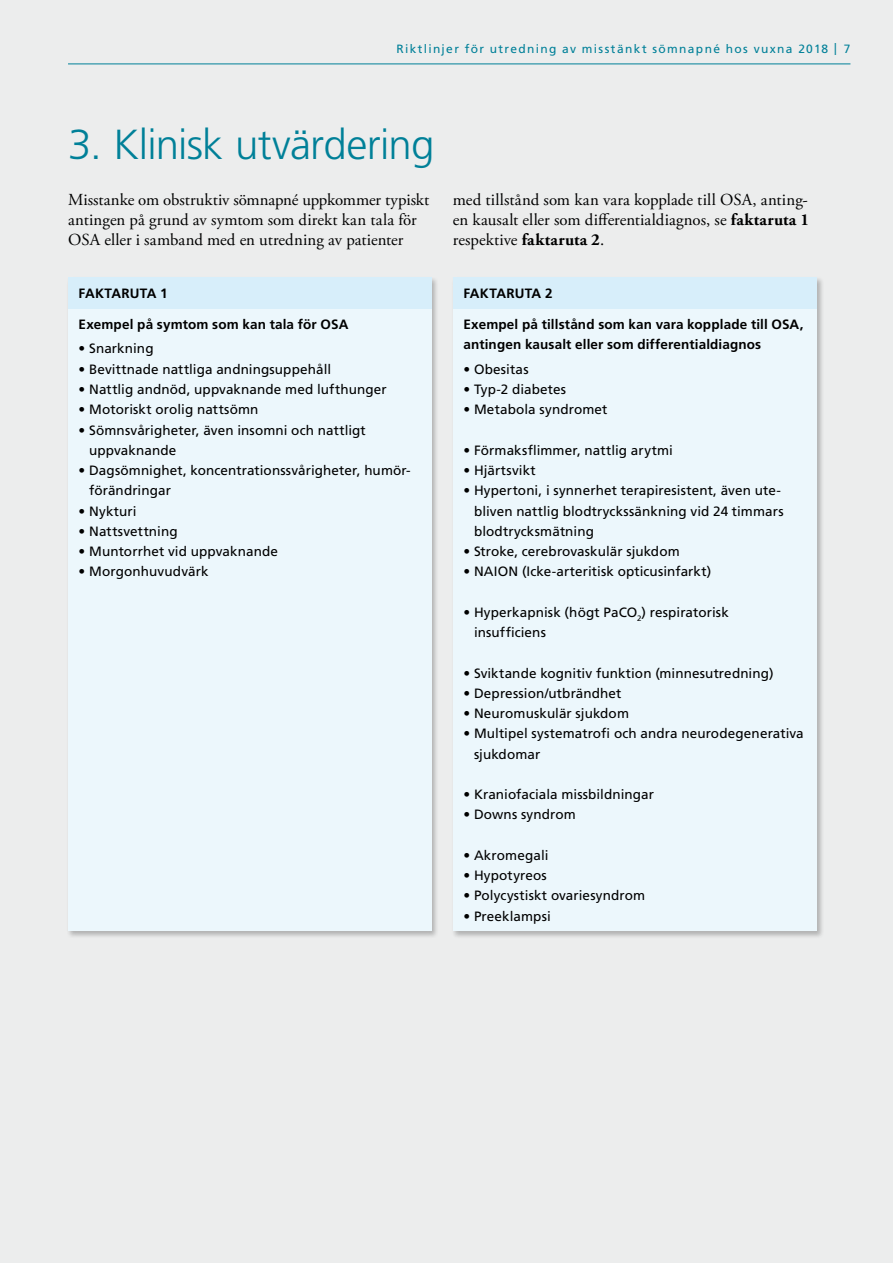
<style>
.page{position:relative;width:893px;height:1263px;background:#eceded}
.page>*{position:absolute;margin:0;border:0;box-sizing:border-box;transform-origin:0 0}
.t1{font:300 42px "Frutiger LT Std";letter-spacing:-.02em;color:#008098}
.t2{font:16.8px/20.2px "Adobe Garamond Pro";color:#000}
.t3{font:13.5px/20.2px "Frutiger LT Std";letter-spacing:.01em;color:#000}
.t4{font:700 13.5px/20.2px "Frutiger LT Std";letter-spacing:.01em;color:#000}
.t5{font:12px "Frutiger LT Std";letter-spacing:.11em;color:#008098}
.s1{font-weight:700}
</style>
<div class="page">
<div style="left:66px;top:276px;width:373px;height:663px;background:#000;opacity:.25"></div>
<div style="left:68px;top:277px;width:364px;height:654px;background:#ecf7fc"></div>
<div style="left:68px;top:277px;width:364px;height:31px;background:#d7eefa"></div>
<div style="left:451px;top:276px;width:373px;height:663px;background:#000;opacity:.25"></div>
<div style="left:453px;top:277px;width:363px;height:654px;background:#ecf7fc"></div>
<div style="left:453px;top:277px;width:363px;height:31px;background:#d7eefa"></div>
<hr style="left:68px;top:64px;width:782px;height:1px;background:#008098">
<p class="t5" style="left:396px;top:42px;width:455px">Riktlinjer för utredning av misstänkt sömnapné hos vuxna 2018 | 7</p>
<h1 class="t1" style="left:68px;top:121px;width:368px">3. Klinisk utvärdering</h1>
<p class="t2" style="left:68px;top:190px;width:363px">Misstanke om obstruktiv sömnapné uppkommer typiskt antingen på grund av symtom som direkt kan tala för<br>OSA eller i samband med en utredning av patienter</p>
<p class="t2" style="left:453px;top:190px;width:358px;text-align:justify">med tillstånd som kan vara kopplade till OSA, anting&shy;en kausalt eller som differentialdiagnos, se <span class="s1">faktaruta 1 </span>respektive <span class="s1">faktaruta 2</span>.</p>
<p class="t4" style="left:463px;top:283px;width:91px">FAKTARUTA 2</p>
<p class="t4" style="left:463px;top:314px;width:342px">Exempel på tillstånd som kan vara kopplade till OSA, antingen kausalt eller som differentialdiagnos</p>
<p class="t3" style="left:463px;top:359px;width:67px">• Obesitas</p>
<p class="t3" style="left:463px;top:379px;width:104px">• Typ-2 diabetes</p>
<p class="t3" style="left:463px;top:399px;width:146px">• Metabola syndromet</p>
<p class="t3" style="left:463px;top:440px;width:211px">• Förmaksflimmer, nattlig arytmi</p>
<p class="t3" style="left:463px;top:460px;width:74px">• Hjärtsvikt</p>
<p class="t3" style="left:474px;top:480px;width:311px;text-indent:-11px">• Hypertoni, i synnerhet terapiresistent, även ute&shy;bliven nattlig blodtryckssänkning vid 24 timmars blodtrycksmätning</p>
<p class="t3" style="left:463px;top:541px;width:218px">• Stroke, cerebrovaskulär sjukdom</p>
<p class="t3" style="left:463px;top:561px;width:249px">• NAION (Icke-arteritisk opticusinfarkt)</p>
<p class="t3" style="left:474px;top:602px;width:256px;text-indent:-10px">• Hyperkapnisk (högt PaCO<sub>2</sub>) respiratorisk insufficiens</p>
<p class="t3" style="left:463px;top:663px;width:311px">• Sviktande kognitiv funktion (minnesutredning)</p>
<p class="t3" style="left:463px;top:683px;width:160px">• Depression/utbrändhet</p>
<p class="t3" style="left:463px;top:703px;width:167px">• Neuromuskulär sjukdom</p>
<p class="t3" style="left:474px;top:723px;width:331px;text-indent:-11px">• Multipel systematrofi och andra neurodegenerativa sjukdomar</p>
<p class="t3" style="left:463px;top:784px;width:192px">• Kraniofaciala missbildningar</p>
<p class="t3" style="left:463px;top:804px;width:114px">• Downs syndrom</p>
<p class="t3" style="left:463px;top:845px;width:86px">• Akromegali</p>
<p class="t3" style="left:463px;top:865px;width:85px">• Hypotyreos</p>
<p class="t3" style="left:463px;top:885px;width:183px">• Polycystiskt ovariesyndrom</p>
<p class="t3" style="left:463px;top:906px;width:89px">• Preeklampsi</p>
<p class="t4" style="left:79px;top:283px;width:91px">FAKTARUTA 1</p>
<p class="t4" style="left:79px;top:314px;width:271px">Exempel på symtom som kan tala för OSA</p>
<p class="t3" style="left:79px;top:339px;width:76px">• Snarkning</p>
<p class="t3" style="left:79px;top:359px;width:254px">• Bevittnade nattliga andningsuppehåll</p>
<p class="t3" style="left:79px;top:379px;width:310px">• Nattlig andnöd, uppvaknande med lufthunger</p>
<p class="t3" style="left:79px;top:399px;width:181px">• Motoriskt orolig nattsömn</p>
<p class="t3" style="left:89px;top:420px;width:278px;text-indent:-11px">• Sömnsvårigheter, även insomni och nattligt uppvaknande</p>
<p class="t3" style="left:89px;top:460px;width:323px;text-indent:-11px">• Dagsömnighet, koncentrationssvårigheter, humör&shy;förändringar</p>
<p class="t3" style="left:79px;top:501px;width:59px">• Nykturi</p>
<p class="t3" style="left:79px;top:521px;width:100px">• Nattsvettning</p>
<p class="t3" style="left:79px;top:541px;width:201px">• Muntorrhet vid uppvaknande</p>
<p class="t3" style="left:79px;top:561px;width:131px">• Morgonhuvudvärk</p>
</div>
